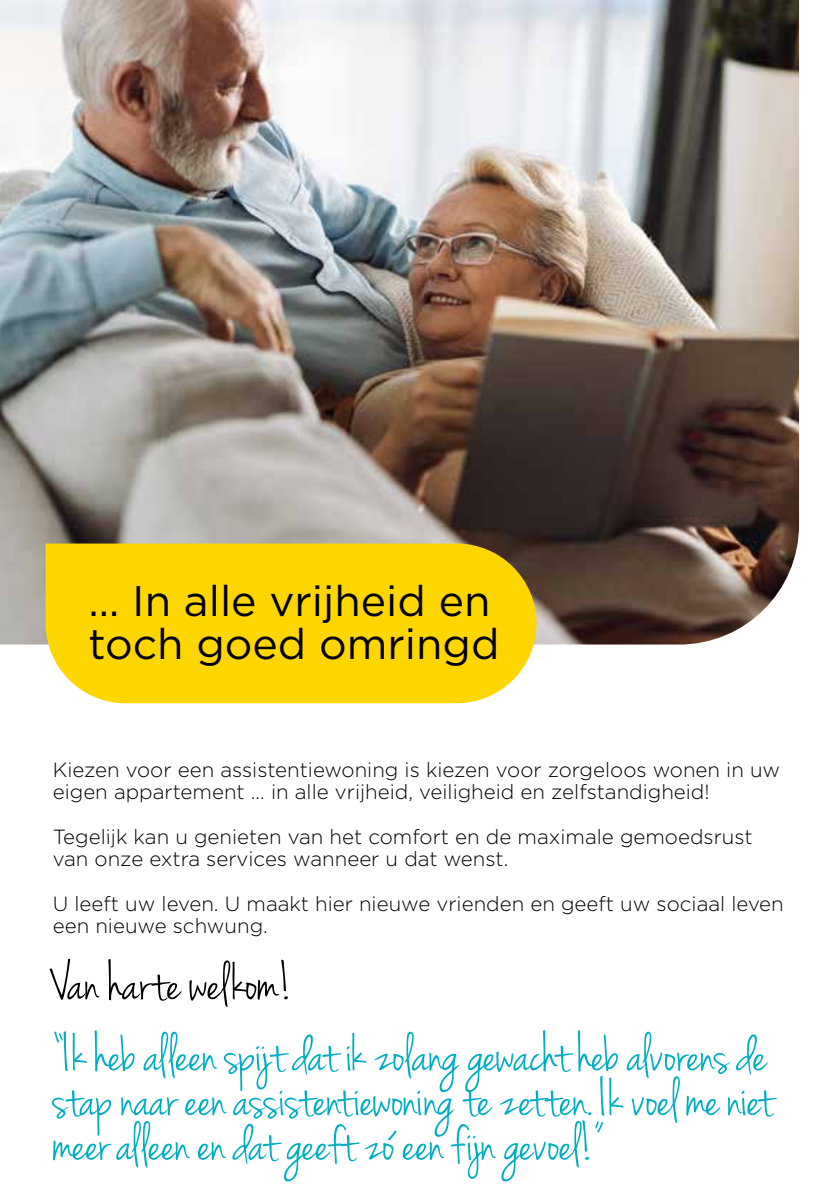
<style>
.page{position:relative;width:840px;height:1191px;background:#fff}
.page>*{position:absolute;margin:0;border:0;box-sizing:border-box;transform-origin:0 0}
.t1{font:55.8px/44.6px "Jenna Sue";letter-spacing:-.01em;color:#00aec3;text-align:justify}
.t2{font:55.8px "Jenna Sue";color:#000}
.t3{font:42.8px/42.8px "Gotham";color:#000}
.t4{font:300 20.4px/22.4px "Gotham";color:#000}
</style>
<div class="page">
<img style="left:0;top:0;width:798px;height:644px">
<div style="left:46px;top:543px;width:490px;height:160px;background:#ffd600"></div>
<h2 class="t3" style="left:88px;top:579px;width:412px">… In alle vrijheid en toch goed omringd</h2>
<p class="t4" style="left:53px;top:757px;width:728px">Kiezen voor een assistentiewoning is kiezen voor zorgeloos wonen in uw eigen appartement … in alle vrijheid, veiligheid en zelfstandigheid!</p>
<p class="t4" style="left:53px;top:824px;width:701px">Tegelijk kan u genieten van het comfort en de maximale gemoedsrust van onze extra services wanneer u dat wenst.</p>
<p class="t4" style="left:53px;top:891px;width:732px">U leeft uw leven. U maakt hier nieuwe vrienden en geeft uw sociaal leven een nieuwe schwung.</p>
<h1 class="t2" style="left:53px;top:951px;width:241px">Van harte welkom!</h1>
<h1 class="t1" style="left:53px;top:1035px;width:721px">“Ik heb alleen spijt dat ik zolang gewacht heb alvorens de stap naar een assistentiewoning te zetten. Ik voel me niet meer alleen en dat geeft zo een fijn gevoel!”</h1>
</div>
